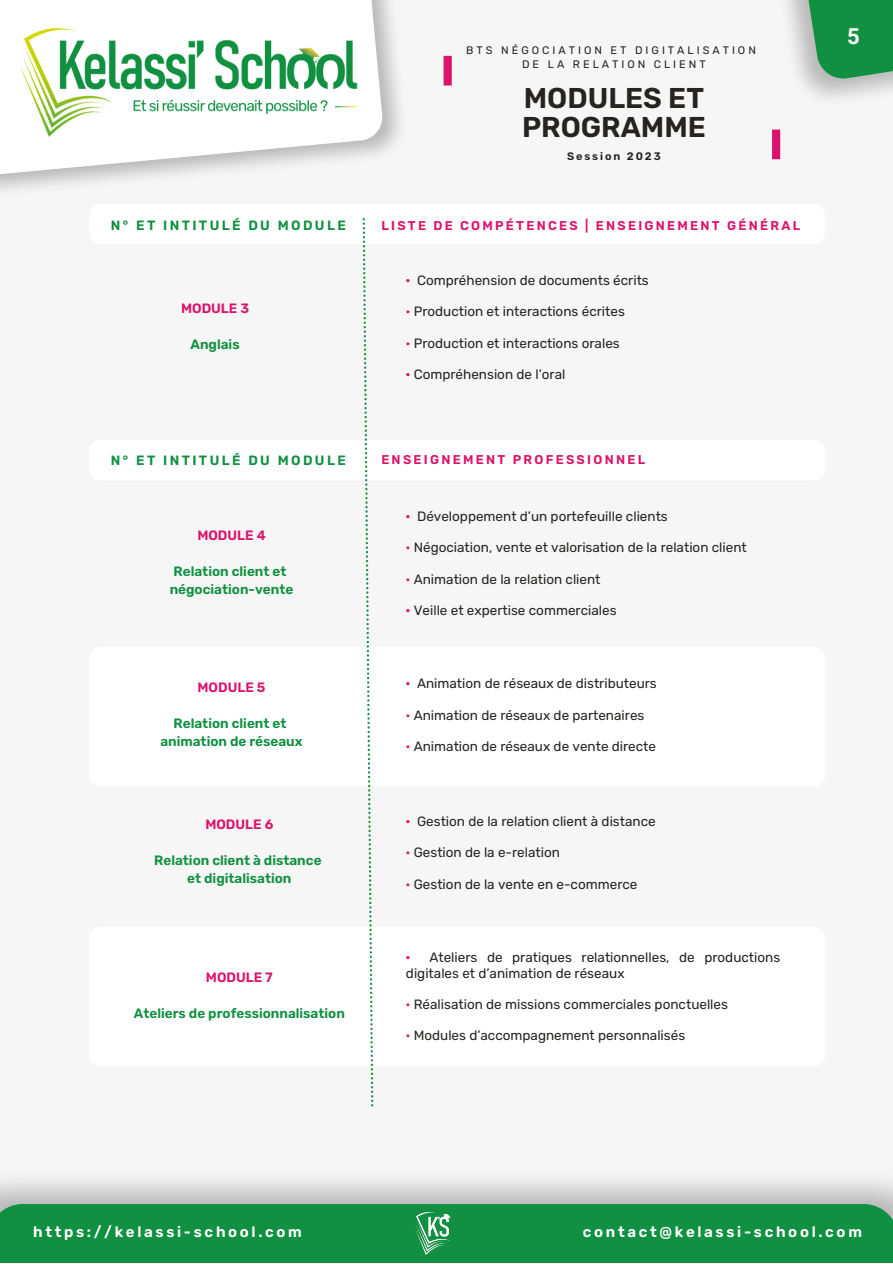
<style>
.page{position:relative;width:893px;height:1264px;background:#fff}
.page>*{position:absolute;margin:0;border:0;box-sizing:border-box;transform-origin:0 0}
.t1{font:600 28.65px/29.7px "Rubik";color:#27231f}
.t2{font:700 21.9px "Roboto";color:#fff}
.t3{font:600 15px "Rubik";letter-spacing:.18em;color:#fff}
.t4{font:13.5px/15.8px "Rubik";color:#27231f}
.t5{font:600 13.5px "Rubik";color:#109040}
.t6{font:600 13.5px "Rubik";letter-spacing:.18em;color:#109040}
.t7{font:600 13.5px "Rubik";color:#dc136c}
.t8{font:600 12.75px "Rubik";letter-spacing:.18em;color:#dc136c}
.t9{font:10.95px "Rubik";letter-spacing:.275em;color:#27231f}
.t10{font:600 10.95px "Rubik";letter-spacing:.18em;color:#27231f}
.s1{font-weight:600;color:#dc136c}
.s2{color:#dc136c}
</style>
<div class="page">
<div style="left:0;top:0;width:892px;height:1262px;background:#f6f6f6"></div>
<svg style="left:782px;top:0;width:110px;height:82px;background:#58aa77"></svg>
<svg style="left:0;top:0;width:384px;height:195px"></svg>
<img style="left:5px;top:6px;width:367px;height:140px">
<div style="left:0;top:1203px;width:892px;height:59px;background:#109040"></div>
<img style="left:406px;top:1206px;width:54px;height:51px">
<div style="left:89px;top:204px;width:735px;height:40px;background:#fff;border-radius:11px"></div>
<div style="left:89px;top:646px;width:735px;height:140px;background:#fff;border-radius:11px"></div>
<div style="left:89px;top:440px;width:735px;height:40px;background:#fff;border-radius:11px"></div>
<div style="left:89px;top:926px;width:735px;height:140px;background:#fff;border-radius:11px"></div>
<svg style="left:362px;top:218px;width:11px;height:888px"></svg>
<div style="left:443px;top:56px;width:8px;height:29px;background:#dc136c"></div>
<div style="left:772px;top:130px;width:8px;height:29px;background:#dc136c"></div>
<p class="t6" style="left:111px;top:217px;width:236px">N° ET INTITULÉ DU MODULE</p>
<p class="t7" style="left:181px;top:300px;width:70px">MODULE 3</p>
<p class="t5" style="left:190px;top:336px;width:51px">Anglais</p>
<p class="t6" style="left:111px;top:452px;width:236px">N° ET INTITULÉ DU MODULE</p>
<p class="t7" style="left:197px;top:527px;width:70px">MODULE 4</p>
<p class="t5" style="left:173px;top:563px;width:114px">Relation client et</p>
<p class="t5" style="left:170px;top:581px;width:125px">négociation-vente</p>
<p class="t7" style="left:197px;top:679px;width:69px">MODULE 5</p>
<p class="t5" style="left:173px;top:715px;width:114px">Relation client et</p>
<p class="t5" style="left:160px;top:733px;width:144px">animation de réseaux</p>
<p class="t7" style="left:205px;top:816px;width:69px">MODULE 6</p>
<p class="t5" style="left:154px;top:852px;width:169px">Relation client à distance</p>
<p class="t5" style="left:187px;top:870px;width:106px">et digitalisation</p>
<p class="t7" style="left:206px;top:969px;width:68px">MODULE 7</p>
<p class="t5" style="left:134px;top:1005px;width:212px">Ateliers de professionnalisation</p>
<p class="t9" style="left:466px;top:44px;width:291px">BTS NÉGOCIATION ET DIGITALISATION</p>
<p class="t9" style="left:522px;top:58px;width:185px">DE LA RELATION CLIENT</p>
<p class="t1" style="left:522px;top:83px;width:185px">MODULES ET<br>PROGRAMME</p>
<p class="t10" style="left:567px;top:149px;width:95px">Session 2023</p>
<p class="t8" style="left:381px;top:218px;width:420px">LISTE DE COMPÉTENCES | ENSEIGNEMENT GÉNÉRAL</p>
<p class="t4" style="left:406px;top:272px;width:244px"><span class="s1">·</span> Compréhension de documents écrits</p>
<p class="t4" style="left:406px;top:304px;width:220px"><span class="s2">·</span> Production et interactions écrites</p>
<p class="t4" style="left:406px;top:335px;width:215px"><span class="s2">·</span> Production et interactions orales</p>
<p class="t4" style="left:406px;top:366px;width:161px"><span class="s1">·</span> Compréhension de l’oral</p>
<p class="t8" style="left:381px;top:452px;width:265px">ENSEIGNEMENT PROFESSIONNEL</p>
<p class="t4" style="left:406px;top:508px;width:263px"><span class="s1">·</span> Développement d’un portefeuille clients</p>
<p class="t4" style="left:406px;top:540px;width:342px"><span class="s2">·</span> Négociation, vente et valorisation de la relation client</p>
<p class="t4" style="left:406px;top:571px;width:196px"><span class="s2">·</span> Animation de la relation client</p>
<p class="t4" style="left:406px;top:603px;width:212px"><span class="s1">·</span> Veille et expertise commerciales</p>
<p class="t4" style="left:406px;top:675px;width:252px"><span class="s1">·</span> Animation de réseaux de distributeurs</p>
<p class="t4" style="left:406px;top:707px;width:240px"><span class="s2">·</span> Animation de réseaux de partenaires</p>
<p class="t4" style="left:406px;top:738px;width:252px"><span class="s2">·</span> Animation de réseaux de vente directe</p>
<p class="t4" style="left:406px;top:813px;width:251px"><span class="s1">·</span> Gestion de la relation client à distance</p>
<p class="t4" style="left:406px;top:844px;width:155px"><span class="s2">·</span> Gestion de la e-relation</p>
<p class="t4" style="left:406px;top:876px;width:233px"><span class="s2">·</span> Gestion de la vente en e-commerce</p>
<p class="t4" style="left:406px;top:949px;width:376px"><span class="s1">·</span> Ateliers de pratiques relationnelles, de productions digitales et d’animation de réseaux</p>
<p class="t4" style="left:406px;top:996px;width:323px"><span class="s2">·</span> Réalisation de missions commerciales ponctuelles</p>
<p class="t4" style="left:406px;top:1027px;width:281px"><span class="s2">·</span> Modules d’accompagnement personnalisés</p>
<p class="t2" style="left:847px;top:24px;width:14px">5</p>
<p class="t3" style="left:33px;top:1223px;width:270px">https://kelassi-school.com</p>
<p class="t3" style="left:583px;top:1223px;width:280px">contact@kelassi-school.com</p>
</div>
